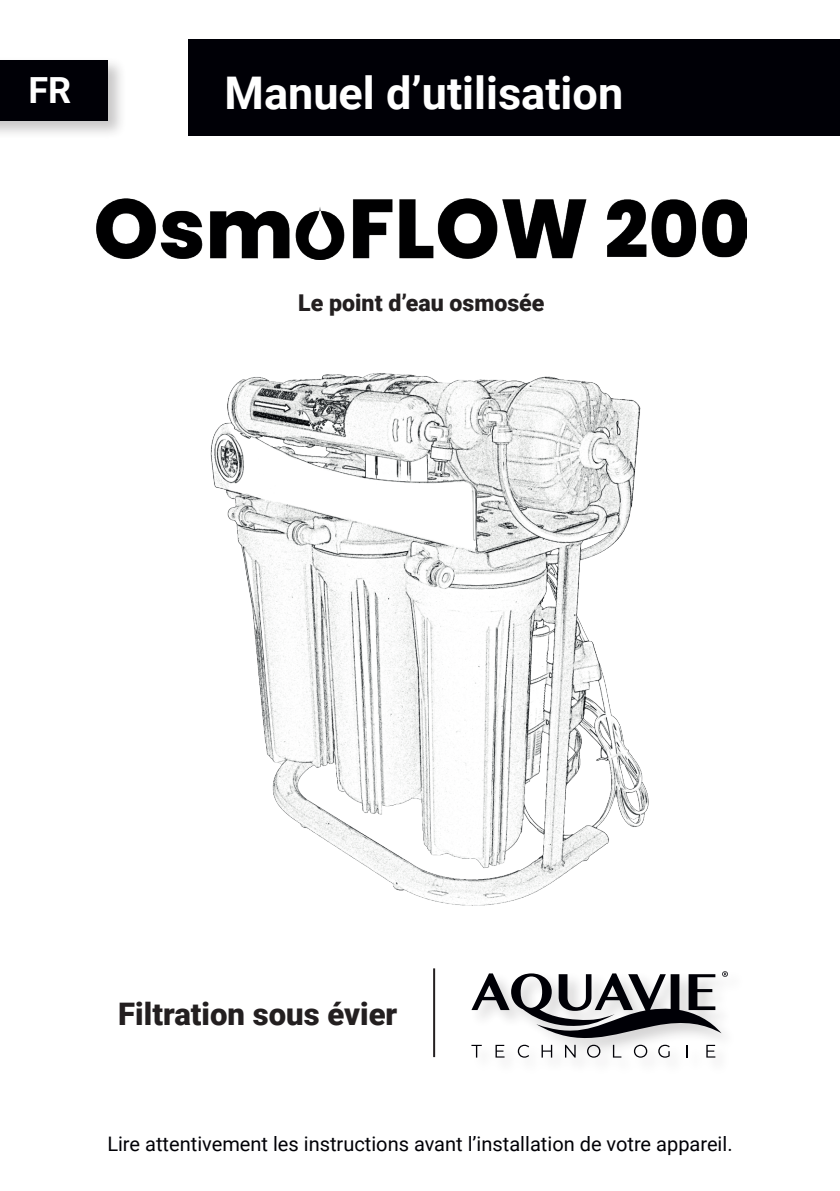
<style>
.page{position:relative;width:840px;height:1191px;background:#fff}
.page>*{position:absolute;margin:0;border:0;box-sizing:border-box;transform-origin:0 0}
.t1{font:700 45px "Roboto";color:#fff}
.t2{font:700 36px "Roboto";color:#fff}
.t3{font:900 31px "Roboto";color:#231f20}
.t4{font:900 23.2px "Roboto";color:#231f20}
.t5{font:20px "Roboto";color:#000006}
</style>
<div class="page">
<div style="left:0;top:57px;width:127px;height:82px;background:#231f20;opacity:.25"></div>
<div style="left:0;top:60px;width:108px;height:60px;background:#000006"></div>
<div style="left:189px;top:40px;width:650px;height:96px;background:#000006"></div>
<svg style="left:471px;top:971px;width:256px;height:86px"></svg>
<hr style="left:433px;top:968px;width:2px;height:89px;background:#231f20">
<img style="left:96px;top:198px;width:650px;height:61px">
<img style="left:210px;top:373px;width:439px;height:533px">
<h2 class="t2" style="left:28px;top:65px;width:44px">FR</h2>
<h1 class="t1" style="left:224px;top:61px;width:400px">Manuel d’utilisation</h1>
<p class="t4" style="left:298px;top:286px;width:247px">Le point d’eau osmosée</p>
<h3 class="t3" style="left:118px;top:992px;width:280px">Filtration sous évier</h3>
<p class="t5" style="left:107px;top:1129px;width:626px">Lire attentivement les instructions avant l’installation de votre appareil.</p>
</div>
